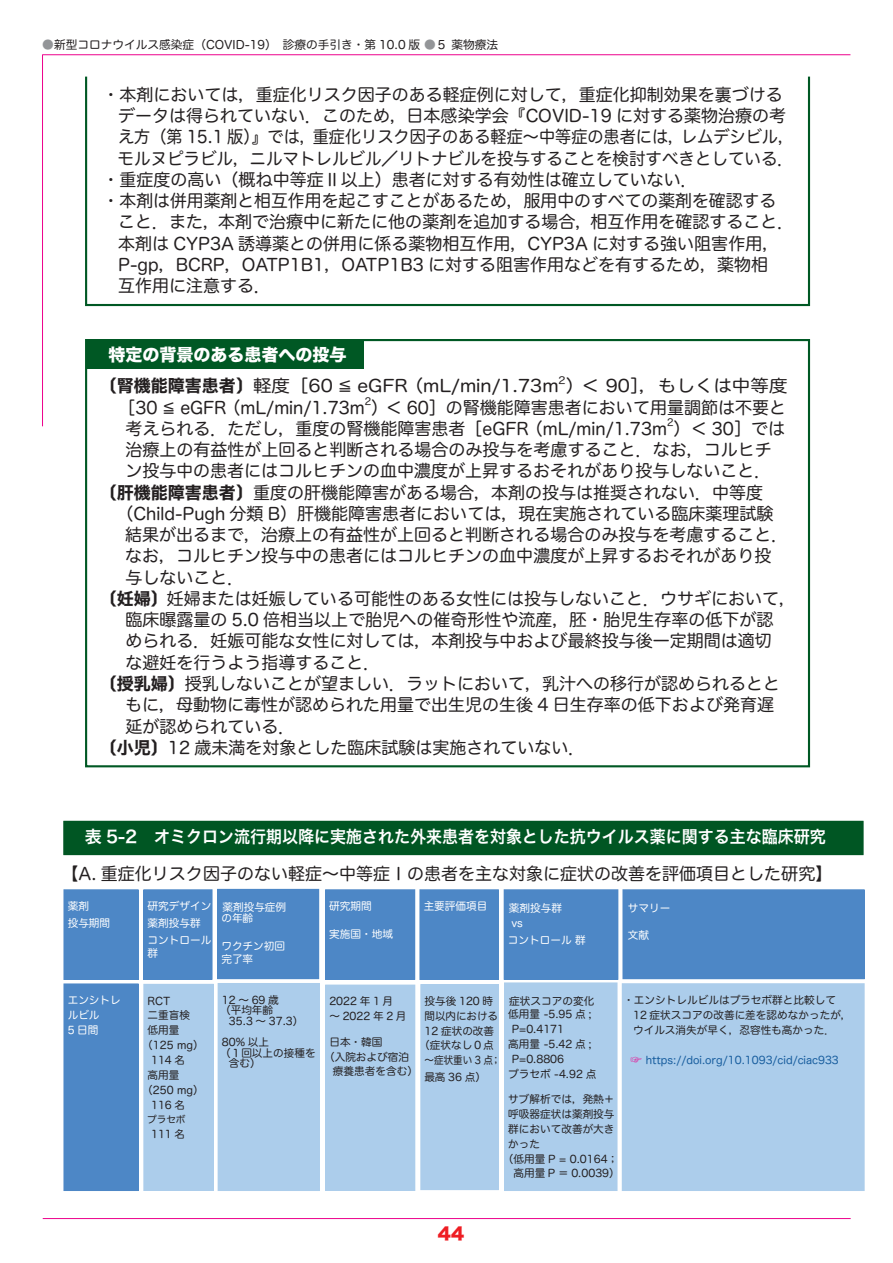
<style>
.page{position:relative;width:893px;height:1263px;background:#fff}
.page>*{position:absolute;margin:0;border:0;box-sizing:border-box;transform-origin:0 0}
.t1{font:16.95px "Hira Maru Pro N W4";color:#231f20}
.t2{font:16.95px "Hiragino Sans W6";color:#fff}
.t3{font:16.95px "Hira Maru Pro N W4";color:#231f20;scale:1.09 1}
.t4{font:16.95px "Hira Maru Pro N W4";color:#231f20;scale:.95 1}
.t5{font:16.95px "Hira Kaku Std N W8";color:#fff}
.t6{font:16.95px "Hira Kaku Std N W8";color:#ee1d23}
.t7{font:11.7px "Hira Maru Pro N W4";color:#231f20}
.t8{font:10.65px "Hira Maru Pro N W4";color:#231f20}
.t9{font:10.65px "Hira Maru Pro N W4";color:#fff}
.t10{font:10.65px "Hira Maru Pro N W4";color:#175d9e}
.t11{font:10.65px "Hira Maru Pro N W4";letter-spacing:.125em;color:#231f20}
.t12{font:10.65px "Hira Maru Pro N W4";color:#231f20;scale:.9 1}
.t13{font:9.9px "Hira Maru Pro N W4";color:#231f20}
.t14{font:9.9px "Hira Maru Pro N W4";color:#231f20;scale:1.09 1}
.t15{font:9.6px "Hira Maru Pro N W4";color:#231f20}
.s1{color:#939598}
.s2{font-family:"Hiragino Sans W7"}
.s3{font-size:11.7px;color:#ed028c}
</style>
<div class="page">
<hr style="left:43px;top:54px;width:807px;height:1px;background:#ed028c">
<hr style="left:42px;top:55px;width:1px;height:371px;background:#ed028c">
<hr style="left:43px;top:1218px;width:808px;height:1px;background:#ed028c">
<div style="left:85px;top:72px;width:725px;height:234px;border:2px solid #005824"></div>
<div style="left:86px;top:339px;width:278px;height:30px;background:#005824"></div>
<div style="left:85px;top:339px;width:725px;height:428px;border:2px solid #005824"></div>
<div style="left:83px;top:64px;width:746px;height:12px;background:#fff"></div>
<div style="left:64px;top:890px;width:74px;height:89px;background:#4d87c6"></div>
<div style="left:64px;top:889px;width:74px;height:91px;border:1px solid #4d87c6"></div>
<div style="left:144px;top:890px;width:68px;height:89px;background:#4d87c6"></div>
<div style="left:144px;top:889px;width:68px;height:90px;border:1px solid #4d87c6"></div>
<div style="left:218px;top:889px;width:101px;height:90px;background:#4d87c6"></div>
<div style="left:217px;top:889px;width:102px;height:90px;border:1px solid #4d87c6"></div>
<div style="left:326px;top:890px;width:89px;height:89px;background:#4d87c6"></div>
<div style="left:325px;top:889px;width:90px;height:90px;border:1px solid #4d87c6"></div>
<div style="left:420px;top:890px;width:78px;height:89px;background:#4d87c6"></div>
<div style="left:420px;top:889px;width:79px;height:91px;border:1px solid #4d87c6"></div>
<div style="left:504px;top:890px;width:114px;height:89px;background:#4d87c6"></div>
<div style="left:504px;top:889px;width:114px;height:90px;border:1px solid #4d87c6"></div>
<div style="left:623px;top:890px;width:241px;height:89px;background:#4d87c6"></div>
<div style="left:623px;top:889px;width:241px;height:90px;border:1px solid #4d87c6"></div>
<div style="left:64px;top:984px;width:74px;height:206px;background:#4d87c6"></div>
<div style="left:144px;top:984px;width:69px;height:206px;background:#accdeb"></div>
<div style="left:218px;top:983px;width:101px;height:207px;background:#accdeb"></div>
<div style="left:218px;top:983px;width:102px;height:208px;border:1px solid #accdeb"></div>
<div style="left:326px;top:985px;width:89px;height:205px;background:#accdeb"></div>
<div style="left:325px;top:985px;width:90px;height:206px;border:1px solid #accdeb"></div>
<div style="left:421px;top:984px;width:77px;height:205px;background:#accdeb"></div>
<div style="left:421px;top:984px;width:78px;height:206px;border:1px solid #accdeb"></div>
<div style="left:504px;top:983px;width:113px;height:207px;background:#accdeb"></div>
<div style="left:622px;top:984px;width:242px;height:206px;background:#accdeb"></div>
<div style="left:622px;top:983px;width:242px;height:208px;border:1px solid #accdeb"></div>
<div style="left:64px;top:823px;width:799px;height:32px;background:#005623"></div>
<div style="left:64px;top:821px;width:799px;height:33px;border:1px solid #005623"></div>
<p class="t7" style="left:42px;top:34px;width:457px"><span class="s1">●</span>新型コロナウイルス感染症（COVID-19）　診療の手引き・第 10.0 版 <span class="s1">●</span>５ 薬物療法</p>
<p class="t1" style="left:103px;top:80px;width:682px">・本剤においては，重症化リスク因子のある軽症例に対して，重症化抑制効果を裏づける</p>
<p class="t1" style="left:118px;top:101px;width:669px">データは得られていない．このため，日本感染学会『COVID-19 に対する薬物治療の考</p>
<p class="t4" style="left:118px;top:122px;width:713px">え方（第 15.1 版）』では，重症化リスク因子のある軽症〜中等症の患者には，レムデシビル，</p>
<p class="t1" style="left:118px;top:144px;width:678px">モルヌピラビル，ニルマトレルビル／リトナビルを投与することを検討すべきとしている．</p>
<p class="t1" style="left:103px;top:165px;width:597px">・重症度の高い（概ね中等症Ⅱ以上）患者に対する有効性は確立していない．</p>
<p class="t1" style="left:103px;top:186px;width:675px">・本剤は併用薬剤と相互作用を起こすことがあるため，服用中のすべての薬剤を確認する</p>
<p class="t1" style="left:118px;top:207px;width:678px">こと．また，本剤で治療中に新たに他の薬剤を追加する場合，相互作用を確認すること．</p>
<p class="t1" style="left:118px;top:229px;width:663px">本剤は CYP3A 誘導薬との併用に係る薬物相互作用，CYP3A に対する強い阻害作用，</p>
<p class="t1" style="left:118px;top:250px;width:652px">P-gp，BCRP，OATP1B1，OATP1B3 に対する阻害作用などを有するため，薬物相</p>
<p class="t1" style="left:118px;top:271px;width:155px">互作用に注意する．</p>
<p class="t5" style="left:108px;top:345px;width:240px">特定の背景のある患者への投与</p>
<p class="t3" style="left:100px;top:371px;width:632px"><span class="s2">〔腎機能障害患者〕</span>軽度［60 ≦ eGFR （mL/min/1.73m ）＜ 90］，もしくは中等度</p>
<p class="t14" style="left:559px;top:372px;width:8px">2</p>
<p class="t1" style="left:118px;top:392px;width:669px">［30 ≦ eGFR （mL/min/1.73m ）＜ 60］の腎機能障害患者において用量調節は不要と</p>
<p class="t13" style="left:365px;top:393px;width:8px">2</p>
<p class="t1" style="left:125px;top:414px;width:661px">考えられる．ただし，重度の腎機能障害患者［eGFR （mL/min/1.73m ）＜ 30］では</p>
<p class="t13" style="left:667px;top:414px;width:8px">2</p>
<p class="t1" style="left:125px;top:435px;width:648px">治療上の有益性が上回ると判断される場合のみ投与を考慮すること．なお，コルヒチ</p>
<p class="t1" style="left:125px;top:456px;width:647px">ン投与中の患者にはコルヒチンの血中濃度が上昇するおそれがあり投与しないこと．</p>
<p class="t1" style="left:100px;top:478px;width:665px"><span class="s2">〔肝機能障害患者〕</span>重度の肝機能障害がある場合，本剤の投与は推奨されない．中等度</p>
<p class="t1" style="left:117px;top:499px;width:658px">（Child-Pugh 分類 B）肝機能障害患者においては，現在実施されている臨床薬理試験</p>
<p class="t1" style="left:125px;top:520px;width:665px">結果が出るまで，治療上の有益性が上回ると判断される場合のみ投与を考慮すること．</p>
<p class="t1" style="left:125px;top:541px;width:648px">なお，コルヒチン投与中の患者にはコルヒチンの血中濃度が上昇するおそれがあり投</p>
<p class="t1" style="left:125px;top:563px;width:121px">与しないこと．</p>
<p class="t1" style="left:100px;top:584px;width:698px"><span class="s2">〔妊婦〕</span>妊婦または妊娠している可能性のある女性には投与しないこと．ウサギにおいて，</p>
<p class="t1" style="left:125px;top:605px;width:650px">臨床曝露量の 5.0 倍相当以上で胎児への催奇形性や流産，胚・胎児生存率の低下が認</p>
<p class="t1" style="left:125px;top:626px;width:648px">められる．妊娠可能な女性に対しては，本剤投与中および最終投与後一定期間は適切</p>
<p class="t1" style="left:125px;top:648px;width:257px">な避妊を行うよう指導すること．</p>
<p class="t1" style="left:100px;top:669px;width:682px"><span class="s2">〔授乳婦〕</span>授乳しないことが望ましい．ラットにおいて，乳汁への移行が認められるとと</p>
<p class="t1" style="left:125px;top:690px;width:650px">もに，母動物に毒性が認められた用量で出生児の生後 4 日生存率の低下および発育遅</p>
<p class="t1" style="left:125px;top:711px;width:172px">延が認められている．</p>
<p class="t1" style="left:100px;top:733px;width:487px"><span class="s2">〔小児〕</span>12 歳未満を対象とした臨床試験は実施されていない．</p>
<p class="t2" style="left:85px;top:821px;width:742px">表 5-2　オミクロン流行期以降に実施された外来患者を対象とした抗ウイルス薬に関する主な臨床研究</p>
<p class="t1" style="left:62px;top:859px;width:772px">【A. 重症化リスク因子のない軽症〜中等症Ⅰの患者を主な対象に症状の改善を評価項目とした研究】</p>
<p class="t9" style="left:68px;top:897px;width:23px">薬剤</p>
<p class="t9" style="left:68px;top:914px;width:44px">投与期間</p>
<p class="t9" style="left:68px;top:991px;width:55px">エンシトレ</p>
<p class="t9" style="left:68px;top:1006px;width:33px">ルビル</p>
<p class="t9" style="left:68px;top:1021px;width:32px">5 日間</p>
<p class="t9" style="left:148px;top:897px;width:65px">研究デザイン</p>
<p class="t9" style="left:148px;top:914px;width:55px">薬剤投与群</p>
<p class="t9" style="left:148px;top:931px;width:65px">コントロール</p>
<p class="t9" style="left:148px;top:943px;width:12px">群</p>
<p class="t9" style="left:222px;top:898px;width:65px">薬剤投与症例</p>
<p class="t9" style="left:221px;top:909px;width:33px">の年齢</p>
<p class="t9" style="left:221px;top:937px;width:65px">ワクチン初回</p>
<p class="t9" style="left:221px;top:949px;width:33px">完了率</p>
<p class="t8" style="left:148px;top:991px;width:24px">RCT</p>
<p class="t8" style="left:148px;top:1006px;width:44px">二重盲検</p>
<p class="t8" style="left:148px;top:1021px;width:33px">低用量</p>
<p class="t8" style="left:142px;top:1036px;width:63px">（125 mg）</p>
<p class="t8" style="left:151px;top:1051px;width:36px">114 名</p>
<p class="t8" style="left:148px;top:1066px;width:33px">高用量</p>
<p class="t8" style="left:142px;top:1080px;width:63px">（250 mg）</p>
<p class="t8" style="left:151px;top:1095px;width:36px">116 名</p>
<p class="t15" style="left:147px;top:1111px;width:40px">プラセボ</p>
<p class="t8" style="left:151px;top:1125px;width:36px">111 名</p>
<p class="t8" style="left:222px;top:990px;width:58px">12〜69歳</p>
<p class="t8" style="left:220px;top:1001px;width:55px">（平均年齢</p>
<p class="t8" style="left:229px;top:1012px;width:76px">35.3 〜 37.3）</p>
<p class="t8" style="left:222px;top:1033px;width:49px">80% 以上</p>
<p class="t8" style="left:220px;top:1043px;width:97px">（１回以上の接種を</p>
<p class="t8" style="left:229px;top:1054px;width:33px">含む）</p>
<p class="t9" style="left:329px;top:897px;width:44px">研究期間</p>
<p class="t9" style="left:329px;top:924px;width:65px">実施国・地域</p>
<p class="t9" style="left:424px;top:897px;width:65px">主要評価項目</p>
<p class="t9" style="left:509px;top:898px;width:55px">薬剤投与群</p>
<p class="t9" style="left:511px;top:914px;width:13px">vs</p>
<p class="t9" style="left:508px;top:931px;width:79px">コントロール 群</p>
<p class="t9" style="left:628px;top:898px;width:44px">サマリー</p>
<p class="t9" style="left:628px;top:926px;width:23px">文献</p>
<p class="t8" style="left:329px;top:992px;width:65px">2022 年 1 月</p>
<p class="t11" style="left:329px;top:1007px;width:79px">〜2022年2月</p>
<p class="t8" style="left:329px;top:1032px;width:55px">日本・韓国</p>
<p class="t8" style="left:324px;top:1047px;width:87px">（入院および宿泊</p>
<p class="t8" style="left:333px;top:1062px;width:87px">療養患者を含む）</p>
<p class="t8" style="left:425px;top:991px;width:70px">投与後 120 時</p>
<p class="t8" style="left:425px;top:1006px;width:75px">間以内における</p>
<p class="t8" style="left:425px;top:1021px;width:71px">12 症状の改善</p>
<p class="t8" style="left:419px;top:1036px;width:76px">（症状なし０点</p>
<p class="t12" style="left:425px;top:1051px;width:86px">〜症状重い 3 点；</p>
<p class="t8" style="left:424px;top:1067px;width:63px">最高 36 点）</p>
<p class="t8" style="left:509px;top:991px;width:87px">症状スコアの変化</p>
<p class="t8" style="left:508px;top:1005px;width:85px">低用量 -5.95 点 ;</p>
<p class="t8" style="left:512px;top:1020px;width:54px">P=0.4171</p>
<p class="t8" style="left:508px;top:1034px;width:85px">高用量 -5.42 点 ;</p>
<p class="t8" style="left:512px;top:1049px;width:54px">P=0.8806</p>
<p class="t8" style="left:508px;top:1064px;width:90px">プラセボ -4.92 点</p>
<p class="t8" style="left:508px;top:1090px;width:108px">サブ解析では，発熱＋</p>
<p class="t8" style="left:508px;top:1105px;width:108px">呼吸器症状は薬剤投与</p>
<p class="t8" style="left:508px;top:1119px;width:108px">群において改善が大き</p>
<p class="t8" style="left:508px;top:1134px;width:33px">かった</p>
<p class="t8" style="left:503px;top:1149px;width:117px">（低用量 P = 0.0164；</p>
<p class="t8" style="left:513px;top:1164px;width:108px">高用量 P ＝ 0.0039）</p>
<p class="t8" style="left:623px;top:991px;width:214px">・エンシトレルビルはプラセボ群と比較して</p>
<p class="t8" style="left:633px;top:1005px;width:220px">12 症状スコアの改善に差を認めなかったが，</p>
<p class="t8" style="left:633px;top:1020px;width:203px">ウイルス消失が早く，忍容性も高かった．</p>
<p class="t10" style="left:630px;top:1051px;width:210px"><span class="s3">☞</span> https://doi.org/10.1093/cid/ciac933</p>
<p class="t6" style="left:438px;top:1224px;width:28px">44</p>
</div>
